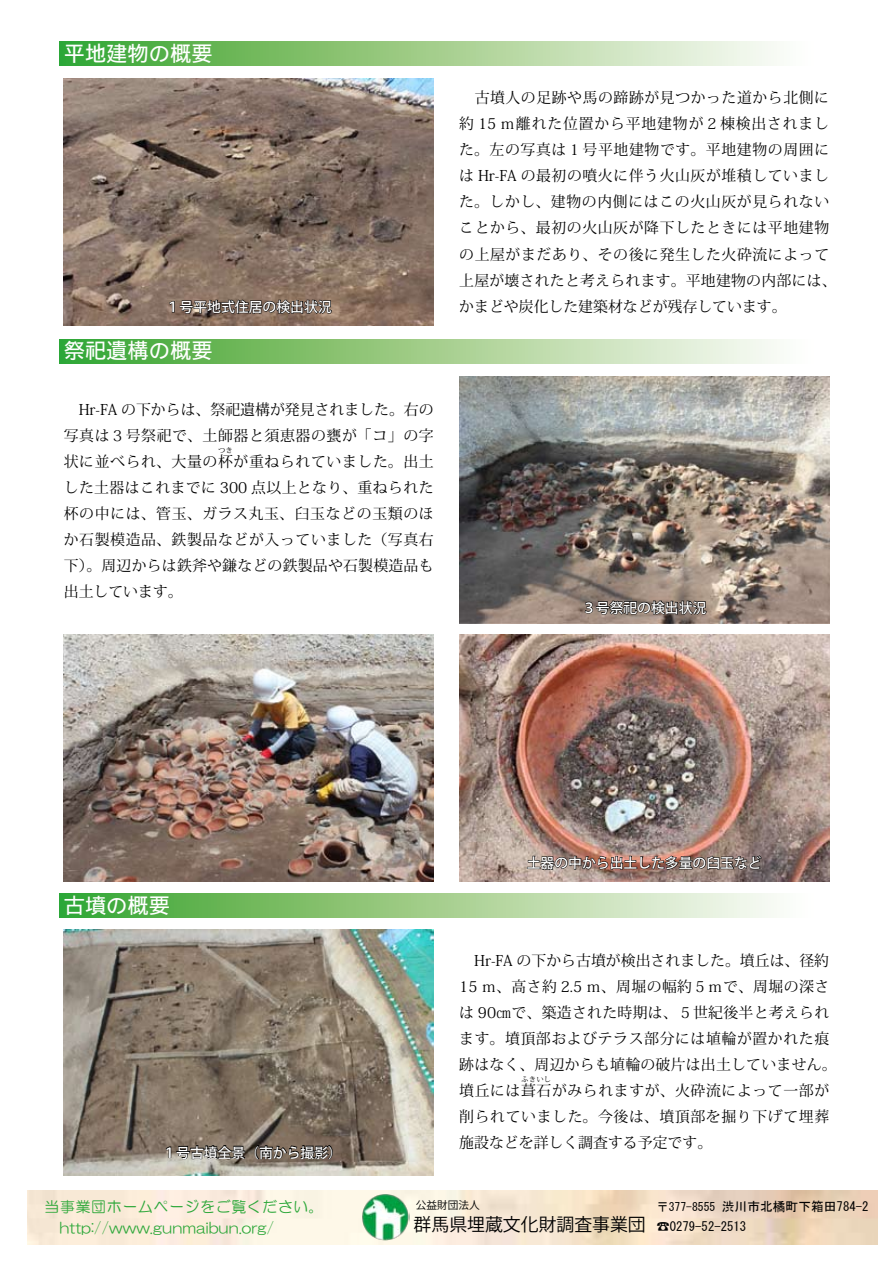
<style>
.page{position:relative;width:893px;height:1263px;background:#fff}
.page>*{position:absolute;margin:0;border:0;box-sizing:border-box;transform-origin:0 0}
.t1{font:21.3px "DF Gothic P W5 WIN RKSJ H";color:#fff}
.t2{font:17.85px "Koz Go Pro";color:#000}
.t3{font:14.85px/26.1px "Koz Min Pro";letter-spacing:.04em;color:#000}
.t4{font:14.85px/26.1px "Koz Min Pro";letter-spacing:.02em;color:#000}
.t5{font:14.85px/21.3px "HG Maru Gothic MPRO";letter-spacing:.045em;color:#2ba738}
.t6{font:500 13.8px "Koz Go Pro";color:#fff}
.t7{font:12.75px/20.2px "MS Gothic";color:#000}
.t8{font:10.65px "Koz Go Pro";color:#000}
.t9{font:7.5px "Koz Min Pro";letter-spacing:.02em;color:#000}
.s1{font-size:11.7px}
.s2{font-family:"Koz Go Pro"}
</style>
<div class="page">
<img style="left:361px;top:1193px;width:48px;height:47px">
<div style="left:60px;top:41px;width:785px;height:24px;background:linear-gradient(to right,#3ba229,#fff)"></div>
<div style="left:60px;top:339px;width:785px;height:24px;background:linear-gradient(to right,#3ba229,#fff)"></div>
<div style="left:60px;top:893px;width:785px;height:24px;background:linear-gradient(to right,#3ba229,#fff)"></div>
<img style="left:64px;top:79px;width:370px;height:247px">
<img style="left:459px;top:377px;width:370px;height:246px">
<img style="left:64px;top:634px;width:370px;height:247px">
<img style="left:459px;top:634px;width:370px;height:247px">
<img style="left:64px;top:929px;width:370px;height:247px">
<svg style="left:169px;top:296px;width:163px;height:18px;background:#53443b"></svg>
<svg style="left:584px;top:596px;width:123px;height:19px;background:#564c45"></svg>
<svg style="left:526px;top:855px;width:236px;height:15px;background:#644c44"></svg>
<svg style="left:165px;top:1141px;width:81px;height:19px;background:#595149"></svg>
<svg style="left:254px;top:1142px;width:79px;height:18px"></svg>
<h1 class="t1" style="left:64px;top:42px;width:150px">平地建物の概要</h1>
<p class="t6" style="left:166px;top:298px;width:167px">１号平地式住居の検出状況</p>
<h1 class="t1" style="left:64px;top:340px;width:150px">祭祀遺構の概要</h1>
<p class="t3" style="left:64px;top:396px;width:371px;text-align:justify">　Hr-FA の下からは、祭祀遺構が発見されました。右の写真は３号祭祀で、土師器と須恵器の甕が「コ」の字状に並べられ、大量の杯が重ねられていました。出土</p>
<p class="t9" style="left:218px;top:445px;width:16px">つき</p>
<p class="t3" style="left:64px;top:474px;width:371px;text-align:justify">した土器はこれまでに 300 点以上となり、重ねられた杯の中には、管玉、ガラス丸玉、臼玉などの玉類のほか石製模造品、鉄製品などが入っていました（写真右下）。周辺からは鉄斧や鎌などの鉄製品や石製模造品も出土しています。</p>
<p class="t3" style="left:459px;top:84px;width:379px">　古墳人の足跡や馬の蹄跡が見つかった道から北側に約 15 ｍ離れた位置から平地建物が２棟検出されました。左の写真は１号平地建物です。平地建物の周囲には Hr-FA の最初の噴火に伴う火山灰が堆積していました。しかし、建物の内側にはこの火山灰が見られないことから、最初の火山灰が降下したときには平地建物の上屋がまだあり、その後に発生した火砕流によって上屋が壊されたと考えられます。平地建物の内部には、かまどや炭化した建築材などが残存しています。</p>
<p class="t6" style="left:582px;top:599px;width:126px">３号祭祀の検出状況</p>
<h1 class="t1" style="left:64px;top:895px;width:108px">古墳の概要</h1>
<p class="t6" style="left:162px;top:1143px;width:181px">１号古墳全景（南から撮影）</p>
<p class="t6" style="left:527px;top:854px;width:236px">土器の中から出土した多量の臼玉など</p>
<p class="t4" style="left:459px;top:947px;width:379px">　Hr-FA の下から古墳が検出されました。墳丘は、径約<br>15 ｍ、高さ約 2.5 ｍ、周堀の幅約５ｍで、周堀の深さは 90㎝で、築造された時期は、５世紀後半と考えられます。墳頂部およびテラス部分には埴輪が置かれた痕跡はなく、周辺からも埴輪の破片は出土していません。墳丘には葺石がみられますが、火砕流によって一部が</p>
<p class="t9" style="left:521px;top:1074px;width:32px">ふきいし</p>
<p class="t3" style="left:459px;top:1103px;width:371px">削られていました。今後は、墳頂部を掘り下げて埋葬施設などを詳しく調査する予定です。</p>
<p class="t5" style="left:45px;top:1196px;width:280px">当事業団ホームページをご覧ください。　http://www.gunmaibun.org/</p>
<p class="t8" style="left:416px;top:1198px;width:65px">公益財団法人</p>
<p class="t2" style="left:414px;top:1212px;width:234px">群馬県埋蔵文化財調査事業団</p>
<p class="t7" style="left:657px;top:1196px;width:213px"><span class="s1">〒377-8555</span> 渋川市北橘町下箱田784-2 <span class="s2">☎</span>0279-52-2513　</p>
</div>
